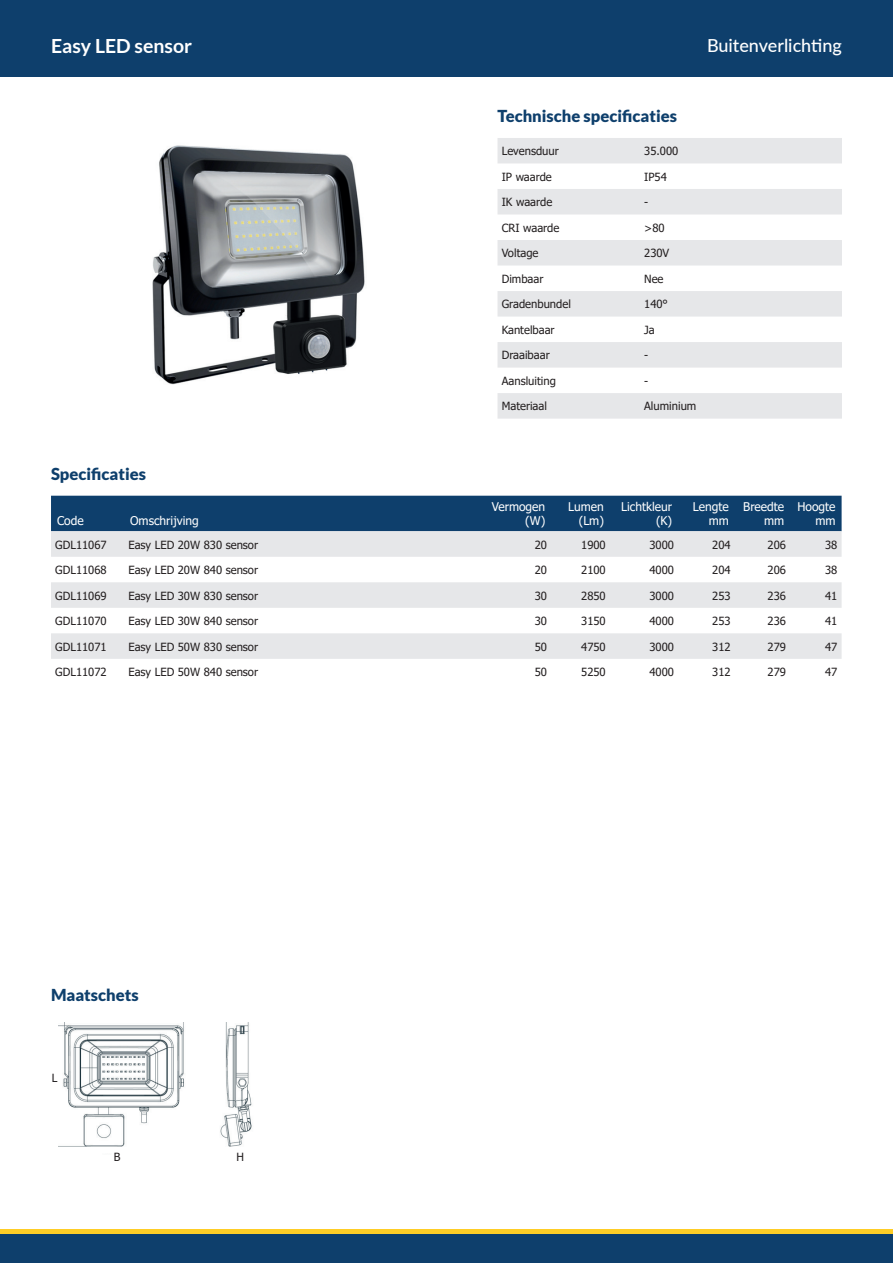
<style>
.page{position:relative;width:893px;height:1263px;background:#fff}
.page>*{position:absolute;margin:0;border:0;box-sizing:border-box;transform-origin:0 0}
.t1{font:700 19.5px "Lato";color:#fff}
.t2{font:500 18px "Lato";color:#fff}
.t3{font:900 16.5px "Lato";color:#0e3f6c}
.t4{font:12px/14.4px "Tahoma";color:#fff;text-align:right}
.t5{font:11.25px "Tahoma";color:#231f20}
</style>
<div class="page">
<div style="left:0;top:1233px;width:893px;height:30px;background:#0e3f6c"></div>
<hr style="left:0;top:1229px;width:893px;height:4px;background:#fecd26">
<div style="left:0;top:0;width:893px;height:77px;background:#0e3f6c"></div>
<img style="left:152px;top:145px;width:213px;height:240px">
<div style="left:51px;top:496px;width:791px;height:35px;background:#0e3f6c"></div>
<svg style="left:51px;top:531px;width:791px;height:128px;fill:#e6e7e9"></svg>
<img style="left:58px;top:1022px;width:194px;height:125px">
<svg style="left:497px;top:138px;width:345px;height:281px;fill:#e6e7e9"></svg>
<h1 class="t1" style="left:51px;top:35px;width:143px">Easy LED sensor</h1>
<h2 class="t2" style="left:707px;top:32px;width:136px">Buitenverlichting</h2>
<h3 class="t3" style="left:51px;top:465px;width:97px">Specificaties</h3>
<p class="t4" style="left:57px;top:514px;width:28px">Code</p>
<p class="t4" style="left:130px;top:514px;width:70px">Omschrijving</p>
<h3 class="t3" style="left:497px;top:106px;width:181px">Technische specificaties</h3>
<p class="t5" style="left:502px;top:144px;width:59px">Levensduur</p>
<p class="t5" style="left:644px;top:144px;width:36px">35.000</p>
<p class="t5" style="left:502px;top:169px;width:52px">IP waarde</p>
<p class="t5" style="left:644px;top:169px;width:24px">IP54</p>
<p class="t5" style="left:502px;top:195px;width:52px">IK waarde</p>
<p class="t5" style="left:644px;top:195px;width:6px">-</p>
<p class="t5" style="left:502px;top:220px;width:59px">CRI waarde</p>
<p class="t5" style="left:644px;top:220px;width:22px">&gt;80</p>
<p class="t5" style="left:502px;top:246px;width:38px">Voltage</p>
<p class="t5" style="left:644px;top:246px;width:27px">230V</p>
<p class="t5" style="left:502px;top:271px;width:43px">Dimbaar</p>
<p class="t5" style="left:644px;top:271px;width:21px">Nee</p>
<p class="t5" style="left:502px;top:297px;width:71px">Gradenbundel</p>
<p class="t5" style="left:644px;top:297px;width:25px">140°</p>
<p class="t5" style="left:502px;top:322px;width:54px">Kantelbaar</p>
<p class="t5" style="left:644px;top:322px;width:12px">Ja</p>
<p class="t5" style="left:502px;top:348px;width:49px">Draaibaar</p>
<p class="t5" style="left:644px;top:348px;width:6px">-</p>
<p class="t5" style="left:502px;top:373px;width:56px">Aansluiting</p>
<p class="t5" style="left:644px;top:373px;width:6px">-</p>
<p class="t5" style="left:502px;top:399px;width:47px">Materiaal</p>
<p class="t5" style="left:644px;top:399px;width:54px">Aluminium</p>
<p class="t4" style="left:492px;top:500px;width:55px">Vermogen (W)</p>
<p class="t4" style="left:568px;top:500px;width:37px">Lumen (Lm)</p>
<p class="t4" style="left:621px;top:500px;width:53px">Lichtkleur (K)</p>
<p class="t4" style="left:693px;top:500px;width:37px">Lengte mm</p>
<p class="t4" style="left:743px;top:500px;width:42px">Breedte mm</p>
<p class="t4" style="left:797px;top:500px;width:40px">Hoogte mm</p>
<p class="t5" style="left:55px;top:537px;width:53px">GDL11067</p>
<p class="t5" style="left:128px;top:537px;width:131px">Easy LED 20W 830 sensor</p>
<p class="t5" style="left:535px;top:537px;width:14px">20</p>
<p class="t5" style="left:581px;top:537px;width:26px">1900</p>
<p class="t5" style="left:649px;top:537px;width:26px">3000</p>
<p class="t5" style="left:712px;top:537px;width:20px">204</p>
<p class="t5" style="left:767px;top:537px;width:20px">206</p>
<p class="t5" style="left:825px;top:537px;width:14px">38</p>
<p class="t5" style="left:55px;top:562px;width:53px">GDL11068</p>
<p class="t5" style="left:128px;top:562px;width:131px">Easy LED 20W 840 sensor</p>
<p class="t5" style="left:535px;top:562px;width:14px">20</p>
<p class="t5" style="left:581px;top:562px;width:26px">2100</p>
<p class="t5" style="left:649px;top:562px;width:26px">4000</p>
<p class="t5" style="left:712px;top:562px;width:20px">204</p>
<p class="t5" style="left:767px;top:562px;width:20px">206</p>
<p class="t5" style="left:825px;top:562px;width:14px">38</p>
<p class="t5" style="left:55px;top:588px;width:53px">GDL11069</p>
<p class="t5" style="left:128px;top:588px;width:131px">Easy LED 30W 830 sensor</p>
<p class="t5" style="left:535px;top:588px;width:14px">30</p>
<p class="t5" style="left:581px;top:588px;width:26px">2850</p>
<p class="t5" style="left:649px;top:588px;width:26px">3000</p>
<p class="t5" style="left:712px;top:588px;width:20px">253</p>
<p class="t5" style="left:767px;top:588px;width:20px">236</p>
<p class="t5" style="left:825px;top:588px;width:14px">41</p>
<p class="t5" style="left:55px;top:613px;width:53px">GDL11070</p>
<p class="t5" style="left:128px;top:613px;width:131px">Easy LED 30W 840 sensor</p>
<p class="t5" style="left:535px;top:613px;width:14px">30</p>
<p class="t5" style="left:581px;top:613px;width:26px">3150</p>
<p class="t5" style="left:649px;top:613px;width:26px">4000</p>
<p class="t5" style="left:712px;top:613px;width:20px">253</p>
<p class="t5" style="left:767px;top:613px;width:20px">236</p>
<p class="t5" style="left:825px;top:613px;width:14px">41</p>
<p class="t5" style="left:55px;top:639px;width:53px">GDL11071</p>
<p class="t5" style="left:128px;top:639px;width:131px">Easy LED 50W 830 sensor</p>
<p class="t5" style="left:535px;top:639px;width:14px">50</p>
<p class="t5" style="left:581px;top:639px;width:26px">4750</p>
<p class="t5" style="left:649px;top:639px;width:26px">3000</p>
<p class="t5" style="left:712px;top:639px;width:20px">312</p>
<p class="t5" style="left:767px;top:639px;width:20px">279</p>
<p class="t5" style="left:825px;top:639px;width:14px">47</p>
<p class="t5" style="left:55px;top:664px;width:53px">GDL11072</p>
<p class="t5" style="left:128px;top:664px;width:131px">Easy LED 50W 840 sensor</p>
<p class="t5" style="left:535px;top:664px;width:14px">50</p>
<p class="t5" style="left:581px;top:664px;width:26px">5250</p>
<p class="t5" style="left:649px;top:664px;width:26px">4000</p>
<p class="t5" style="left:712px;top:664px;width:20px">312</p>
<p class="t5" style="left:767px;top:664px;width:20px">279</p>
<p class="t5" style="left:825px;top:664px;width:14px">47</p>
<h3 class="t3" style="left:51px;top:985px;width:89px">Maatschets</h3>
<p class="t5" style="left:52px;top:1070px;width:7px">L</p>
<p class="t5" style="left:114px;top:1149px;width:8px">B</p>
<p class="t5" style="left:236px;top:1149px;width:9px">H</p>
</div>
